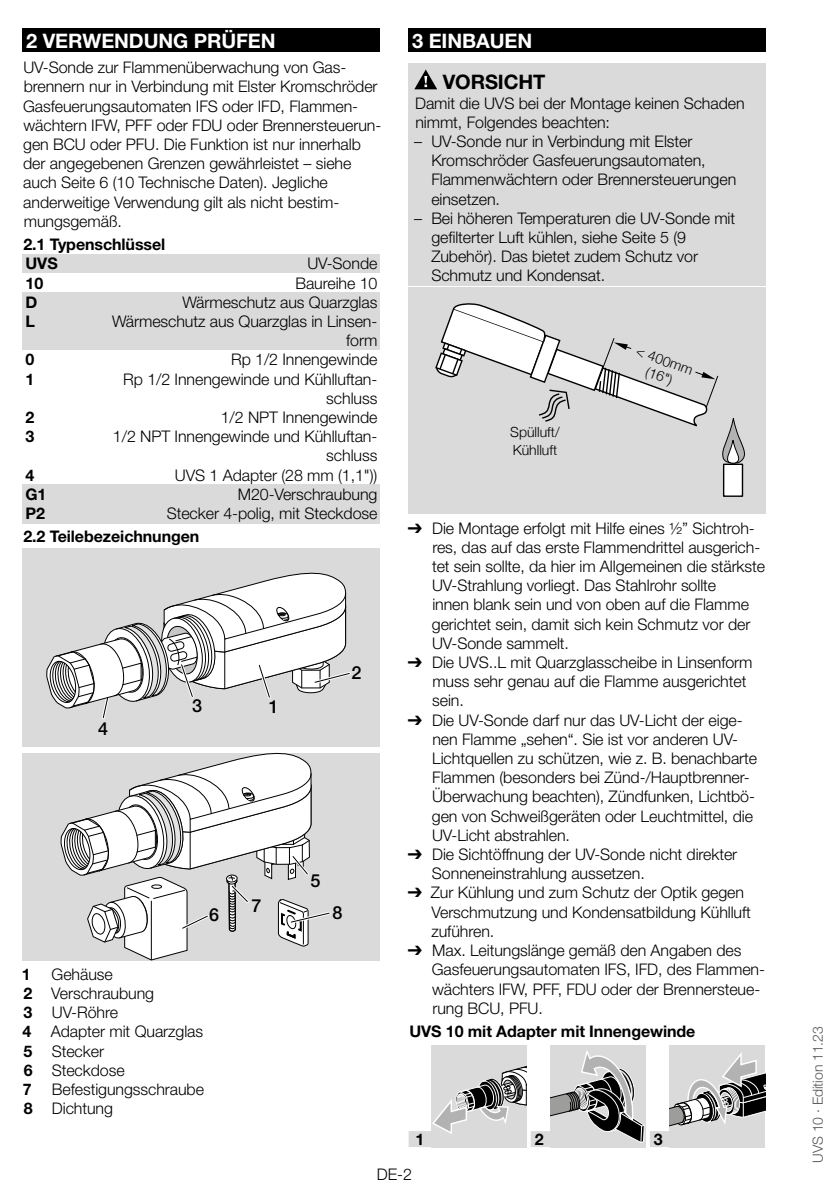
<style>
.page{position:relative;width:840px;height:1191px;background:#fff}
.page>*{position:absolute;margin:0;border:0;box-sizing:border-box;transform-origin:0 0}
.t1{font:700 20px "Helvetica Neue LT Pro";letter-spacing:-.005em;color:#fff}
.t2{font:700 20px "Helvetica Neue LT Pro";color:#000}
.t3{font:500 18px "Helvetica Neue LT Pro";color:#000}
.t4{font:300 16px/19.2px "Helvetica Neue LT Pro";letter-spacing:-.005em;color:#000}
.t5{font:700 16px/19.2px "Helvetica Neue LT Pro";letter-spacing:-.005em;color:#000}
.t6{font:300 14px/16px "Helvetica Neue";color:#000;text-align:center}
.t7{font:300 14px "Helvetica Neue LT Pro";letter-spacing:-.005em;color:#575756}
.s1{font-weight:700}
.s2{font-family:"Arial Unicode MS";font-weight:400}
</style>
<div class="page">
<div style="left:23px;top:28px;width:357px;height:24px;background:#000"></div>
<div style="left:23px;top:254px;width:357px;height:20px;background:#dadada"></div>
<div style="left:23px;top:273px;width:357px;height:20px;background:#fff"></div>
<div style="left:23px;top:292px;width:357px;height:20px;background:#dadada"></div>
<div style="left:23px;top:311px;width:357px;height:40px;background:#dadada"></div>
<div style="left:23px;top:350px;width:357px;height:20px;background:#fff"></div>
<div style="left:23px;top:484px;width:357px;height:20px;background:#dadada"></div>
<div style="left:23px;top:503px;width:357px;height:20px;background:#dadada"></div>
<div style="left:23px;top:548px;width:357px;height:199px;background:#dadada"></div>
<svg style="left:46px;top:572px;width:305px;height:147px"></svg>
<div style="left:23px;top:753px;width:357px;height:207px;background:#dadada"></div>
<svg style="left:61px;top:753px;width:270px;height:207px"></svg>
<div style="left:408px;top:28px;width:357px;height:24px;background:#000"></div>
<div style="left:408px;top:64px;width:357px;height:31px;background:#dadada"></div>
<div style="left:408px;top:91px;width:357px;height:41px;background:#dadada"></div>
<div style="left:408px;top:130px;width:357px;height:79px;background:#dadada"></div>
<div style="left:408px;top:207px;width:357px;height:79px;background:#dadada"></div>
<div style="left:408px;top:1131px;width:23px;height:16px;background:#dadada"></div>
<div style="left:530px;top:1131px;width:20px;height:16px;background:#dadada"></div>
<div style="left:649px;top:1131px;width:20px;height:16px;background:#dadada"></div>
<svg style="left:414px;top:69px;width:23px;height:20px"></svg>
<div style="left:408px;top:287px;width:357px;height:227px;background:#dadada"></div>
<div style="left:723px;top:464px;width:19px;height:32px;background:#fff"></div>
<div style="left:722px;top:463px;width:20px;height:34px;border:1px solid #000"></div>
<svg style="left:435px;top:303px;width:310px;height:161px"></svg>
<div style="left:431px;top:1045px;width:95px;height:102px;background:#dadada"></div>
<svg style="left:432px;top:1066px;width:94px;height:68px"></svg>
<div style="left:550px;top:1045px;width:95px;height:102px;background:#dadada"></div>
<svg style="left:550px;top:1050px;width:95px;height:93px"></svg>
<div style="left:669px;top:1045px;width:95px;height:102px;background:#dadada"></div>
<svg style="left:669px;top:1049px;width:96px;height:78px"></svg>
<p class="t1" style="left:26px;top:28px;width:31px">2 VER</p>
<p class="t1" style="left:82px;top:28px;width:179px">WEN DUNG PRÜFEN</p>
<p class="t4" style="left:23px;top:58px;width:359px">UV-Sonde zur Flammenüberwachung von Gas&shy;brennern nur in Verbindung mit Elster Kromschröder Gasfeuerungsautomaten IFS oder IFD, Flammen&shy;wächtern IFW, PFF oder FDU oder Brennersteuerun&shy;gen BCU oder PFU. Die Funktion ist nur innerhalb der angegebenen Grenzen gewährleistet – siehe auch Seite 6 (10 Technische Daten). Jegliche anderweitige Verwendung gilt als nicht bestim&shy;mungsgemäß.</p>
<p class="t5" style="left:23px;top:234px;width:143px">2.1 Typenschlüssel<br>UVS</p>
<p class="t4" style="left:307px;top:254px;width:71px">UV-Sonde</p>
<p class="t5" style="left:26px;top:273px;width:19px">10</p>
<p class="t4" style="left:295px;top:273px;width:83px">Baureihe 10</p>
<p class="t5" style="left:26px;top:292px;width:13px">D</p>
<p class="t4" style="left:182px;top:292px;width:196px">Wärmeschutz aus Quarzglas</p>
<p class="t5" style="left:26px;top:311px;width:10px">L</p>
<p class="t4" style="left:112px;top:311px;width:267px;text-align:right">Wärmeschutz aus Quarzglas in Linsen&shy;form</p>
<p class="t5" style="left:26px;top:350px;width:10px">0</p>
<p class="t4" style="left:231px;top:350px;width:148px">Rp 1/2 Innengewinde</p>
<p class="t5" style="left:26px;top:369px;width:10px">1</p>
<p class="t4" style="left:123px;top:369px;width:255px;text-align:right">Rp 1/2 Innengewinde und Kühlluftan&shy;schluss</p>
<p class="t5" style="left:26px;top:407px;width:10px">2</p>
<p class="t4" style="left:221px;top:407px;width:158px">1/2 NPT Innengewinde</p>
<p class="t5" style="left:26px;top:426px;width:10px">3</p>
<p class="t4" style="left:113px;top:426px;width:266px;text-align:right">1/2 NPT Innengewinde und Kühlluftan&shy;schluss</p>
<p class="t5" style="left:26px;top:465px;width:10px">4</p>
<p class="t4" style="left:175px;top:465px;width:204px">UVS 1 Adapter (28 mm (1,1"))</p>
<p class="t5" style="left:26px;top:484px;width:22px">G1</p>
<p class="t4" style="left:238px;top:484px;width:141px">M20-Verschraubung</p>
<p class="t5" style="left:26px;top:503px;width:21px">P2</p>
<p class="t4" style="left:167px;top:503px;width:212px">Stecker 4-polig, mit Steckdose</p>
<p class="t5" style="left:23px;top:526px;width:177px">2.2 Teilebezeichnungen</p>
<p class="t3" style="left:98px;top:718px;width:12px">4</p>
<p class="t3" style="left:192px;top:695px;width:12px">3</p>
<p class="t3" style="left:269px;top:695px;width:12px">1</p>
<p class="t3" style="left:351px;top:661px;width:12px">2</p>
<p class="t3" style="left:209px;top:903px;width:12px">6</p>
<p class="t4" style="left:23px;top:964px;width:182px;text-indent:29px">Gehäuse<br><span class="s1">2</span> Verschraubung<br><span class="s1">3</span> UV-Röhre<br><span class="s1">4</span> Adapter mit Quarzglas<br><span class="s1">5</span> Stecker<br><span class="s1">6</span> Steckdose<br><span class="s1">7</span></p>
<p class="t5" style="left:22px;top:964px;width:10px">1</p>
<p class="t4" style="left:24px;top:1079px;width:182px;text-indent:28px">Befestigungsschraube<br><span class="s1">8</span> Dichtung</p>
<p class="t3" style="left:310px;top:869px;width:12px">5</p>
<p class="t3" style="left:251px;top:895px;width:12px">7</p>
<p class="t3" style="left:332px;top:901px;width:12px">8</p>
<p class="t1" style="left:412px;top:28px;width:106px">3 EINBAUEN</p>
<p class="t2" style="left:437px;top:70px;width:82px">VORSICHT</p>
<p class="t4" style="left:415px;top:93px;width:331px">Damit die UVS bei der Montage keinen Schaden nimmt, Folgendes beachten:</p>
<p class="t4" style="left:431px;top:131px;width:306px;text-indent:-17px">– UV-Sonde nur in Verbindung mit Elster Kromschröder Gasfeuerungsautomaten, Flammenwächtern oder Brennersteuerungen einsetzen.</p>
<p class="t4" style="left:431px;top:208px;width:305px;text-indent:-17px">– Bei höheren Temperaturen die UV-Sonde mit gefilterter Luft kühlen, siehe Seite 5 (9<br>Zubehör). Das bietet zudem Schutz vor Schmutz und Kondensat.</p>
<p class="t6" style="left:510px;top:422px;width:51px;line-height:18px;text-align:left">Spülluft/<br>Kühlluft</p>
<p class="t6" style="left:639px;top:342px;width:60px;rotate:20deg">&lt; 400mm (16")</p>
<p class="t4" style="left:431px;top:518px;width:334px;text-indent:-24px"><span class="s2">➔</span> Die Montage erfolgt mit Hilfe eines ½” Sichtroh&shy;res, das auf das erste Flammendrittel ausgerich&shy;tet sein sollte, da hier im Allgemeinen die stärkste UV-Strahlung vorliegt. Das Stahlrohr sollte<br>innen blank sein und von oben auf die Flamme gerichtet sein, damit sich kein Schmutz vor der UV-Sonde sammelt.</p>
<p class="t4" style="left:432px;top:652px;width:322px;text-indent:-24px"><span class="s2">➔</span> Die UVS..L mit Quarzglasscheibe in Linsenform muss sehr genau auf die Flamme ausgerichtet sein.</p>
<p class="t4" style="left:431px;top:710px;width:327px;text-indent:-24px"><span class="s2">➔</span> Die UV-Sonde darf nur das UV-Licht der eige&shy;nen Flamme „sehen“. Sie ist vor anderen UV-Lichtquellen zu schützen, wie z. B. benachbarte Flammen (besonders bei Zünd-/Hauptbrenner-Überwachung beachten), Zündfunken, Lichtbö&shy;gen von Schweißgeräten oder Leuchtmittel, die UV-Licht abstrahlen.</p>
<p class="t4" style="left:431px;top:844px;width:307px;text-indent:-24px"><span class="s2">➔</span> Die Sichtöffnung der UV-Sonde nicht direkter<br>Sonneneinstrahlung aussetzen.</p>
<p class="t4" style="left:431px;top:883px;width:321px;text-indent:-24px"><span class="s2">➔</span> Zur Kühlung und zum Schutz der Optik gegen<br>Verschmutzung und Kondensatbildung Kühlluft zuführen.</p>
<p class="t4" style="left:431px;top:940px;width:334px;text-indent:-24px"><span class="s2">➔</span> Max. Leitungslänge gemäß den Angaben des Gasfeuerungsautomaten IFS, IFD, des Flammen&shy;wächters IFW, PFF, FDU oder der Brennersteue&shy;rung BCU, PFU.</p>
<p class="t5" style="left:409px;top:1021px;width:287px">UVS 10 mit Adapter mit Innengewinde</p>
<p class="t5" style="left:415px;top:1129px;width:10px">1</p>
<p class="t5" style="left:534px;top:1129px;width:10px">2</p>
<p class="t5" style="left:653px;top:1129px;width:10px">3</p>
<p class="t4" style="left:377px;top:1164px;width:37px">DE-2</p>
<p class="t7" style="left:809px;top:1162px;width:138px;rotate:-90deg">UVS 10 · Edition 11.23</p>
</div>
